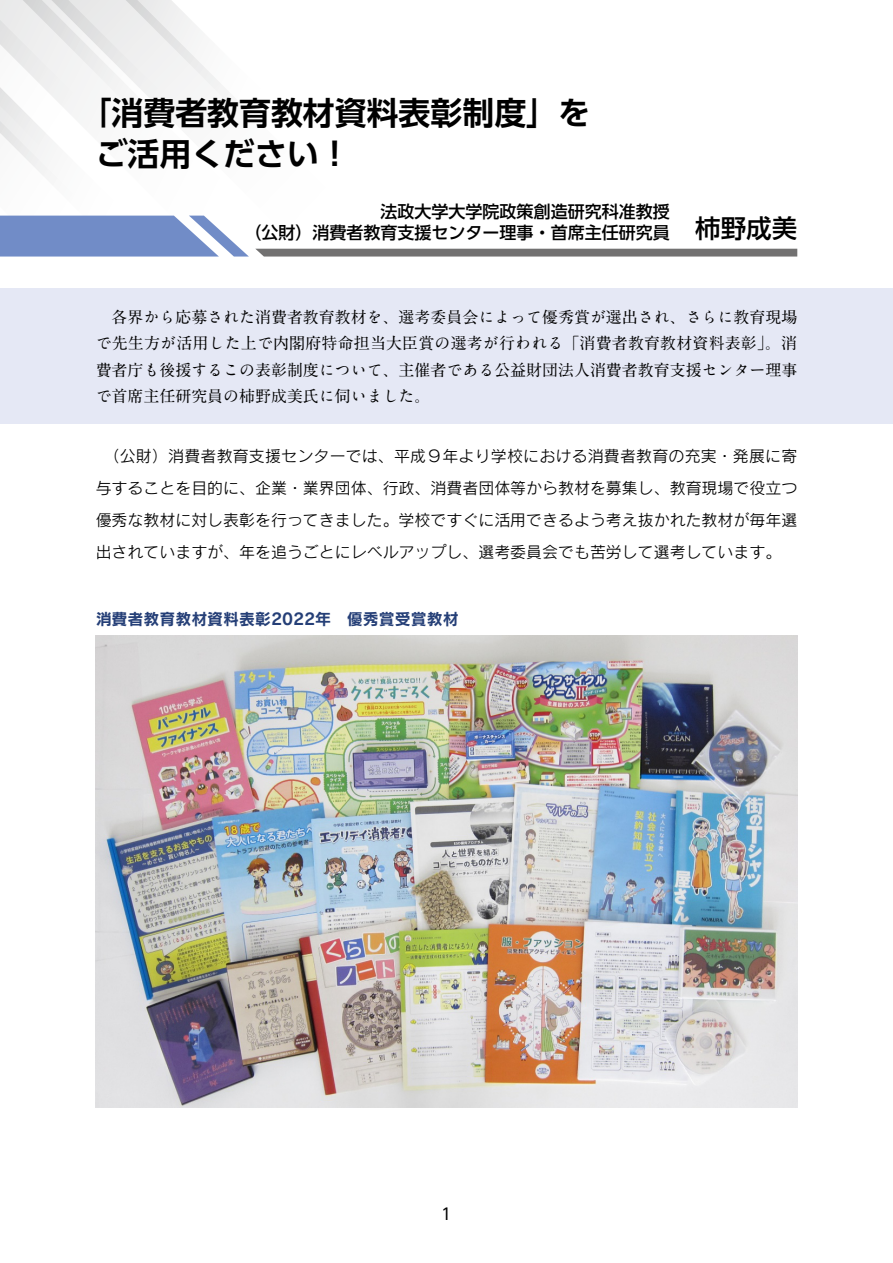
<style>
.page{position:relative;width:893px;height:1263px;background:#fff}
.page>*{position:absolute;margin:0;border:0;box-sizing:border-box;transform-origin:0 0}
.t1{font:700 31.95px/40.3px "UD Shin Go Pr 6 N De";color:#000}
.t2{font:500 25.5px "UD Shin Go Pr 6 N";color:#000}
.t3{font:500 16.95px/21.3px "UD Shin Go Pr 6 N";color:#000;text-align:right}
.t4{font:15.9px/32px "Rodin Pro N M";color:#000;text-align:justify}
.t5{font:700 15.9px/26.5px "A1 Mincho Std";color:#000;text-align:justify}
.t6{font:15.9px "Rodin Pro N B";color:#253f77}
.t7{font:15.9px "UD Shin Go Pr 6 N";color:#000}
</style>
<div class="page">
<img style="left:96px;top:635px;width:701px;height:472px">
<svg style="left:0;top:0;width:797px;height:257px"></svg>
<div style="left:0;top:289px;width:893px;height:135px;background:#e5e8f5"></div>
<h1 class="t1" style="left:96px;top:92px;width:496px;text-indent:-16px">「消費者教育教材資料表彰制度」をご活用ください！</h1>
<p class="t3" style="left:244px;top:200px;width:427px">法政大学大学院政策創造研究科准教授<br>（公財）消費者教育支援センター理事・首席主任研究員</p>
<h2 class="t2" style="left:695px;top:208px;width:104px">柿野成美</h2>
<p class="t5" style="left:96px;top:301px;width:703px">　各界から応募された消費者教育教材を、選考委員会によって優秀賞が選出され、さらに教育現場で先生方が活用した上で内閣府特命担当大臣賞の選考が行われる「消費者教育教材資料表彰」。消費者庁も後援するこの表彰制度について、主催者である公益財団法人消費者教育支援センター理事で首席主任研究員の柿野成美氏に伺いました。</p>
<p class="t4" style="left:96px;top:440px;width:703px">　（公財）消費者教育支援センターでは、平成9年より学校における消費者教育の充実・発展に寄与することを目的に、企業・業界団体、行政、消費者団体等から教材を募集し、教育現場で役立つ優秀な教材に対し表彰を行ってきました。学校ですぐに活用できるよう考え抜かれた教材が毎年選出されていますが、年を追うごとにレベルアップし、選考委員会でも苦労して選考しています。</p>
<p class="t6" style="left:96px;top:608px;width:364px">消費者教育教材資料表彰2022年　優秀賞受賞教材</p>
<p class="t7" style="left:441px;top:1201px;width:12px">1</p>
</div>
